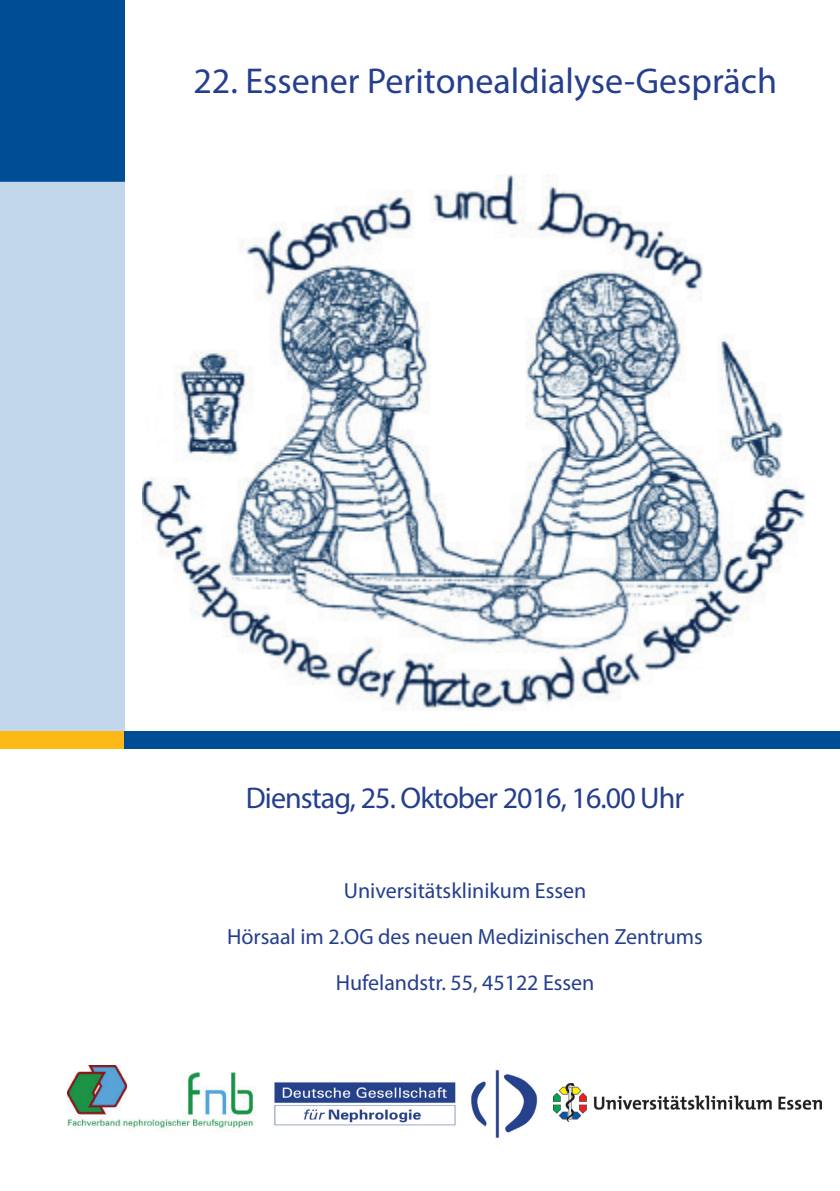
<style>
.page{position:relative;width:840px;height:1191px;background:#fff}
.page>*{position:absolute;margin:0;border:0;box-sizing:border-box;transform-origin:0 0}
.t1{font:36px "Myriad Pro";color:#253f8e}
.t2{font:30px "Myriad Pro";letter-spacing:-.03em;color:#253f8e}
.t3{font:22px/46px "Myriad Pro";color:#253f8e;text-align:center}
</style>
<div class="page">
<div style="left:0;top:0;width:125px;height:181px;background:#014d95"></div>
<div style="left:0;top:731px;width:125px;height:17px;background:#fcb814"></div>
<div style="left:125px;top:731px;width:714px;height:17px;background:#014d95"></div>
<div style="left:0;top:181px;width:125px;height:550px;background:#c2d6ec"></div>
<img style="left:553px;top:1083px;width:267px;height:38px">
<img style="left:142px;top:174px;width:663px;height:536px">
<img style="left:68px;top:1066px;width:188px;height:64px">
<img style="left:274px;top:1069px;width:264px;height:69px">
<h1 class="t1" style="left:193px;top:59px;width:585px">22. Essener Peritonealdialyse-Gespräch</h1>
<h2 class="t2" style="left:246px;top:779px;width:440px">Dienstag, 25. Oktober 2016, 16.00 Uhr</h2>
<p class="t3" style="left:227px;top:867px;width:477px">Universitätsklinikum Essen<br>Hörsaal im 2.OG des neuen Medizinischen Zentrums<br>Hufelandstr. 55, 45122 Essen</p>
</div>
